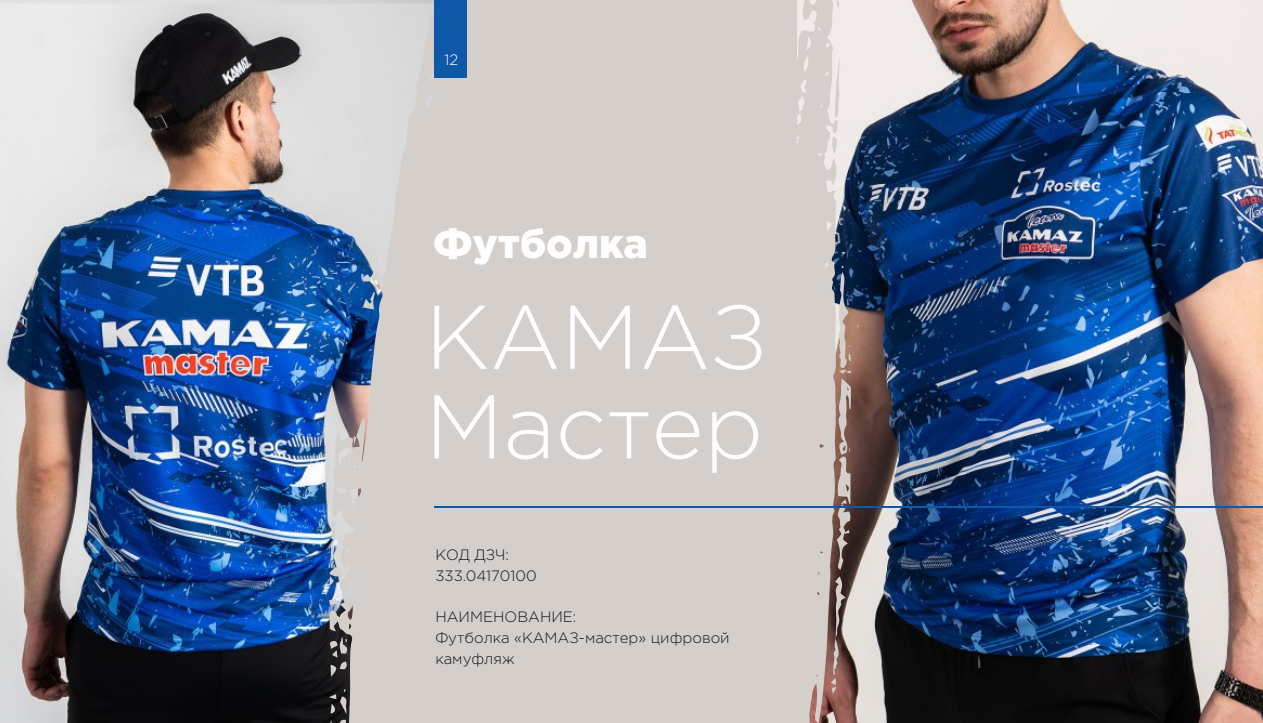
<style>
.page{position:relative;width:1263px;height:723px;background:#d4cfcb}
.page>*{position:absolute;margin:0;border:0;box-sizing:border-box;transform-origin:0 0}
.t1{font:300 90.3px/89.6px "Gotham Pro";color:#fff}
.t2{font:900 40.8px "Gotham Pro";color:#fff}
.t3{font:300 15px/20.7px "Gotham Pro";color:#151616}
.t4{font:300 15px "Gotham Pro";color:#fff}
</style>
<div class="page">
<img style="left:0;top:0;width:446px;height:723px">
<img style="left:797px;top:0;width:466px;height:723px">
<div style="left:434px;top:0;width:33px;height:77px;background:#0e58a7"></div>
<hr style="left:434px;top:506px;width:829px;height:1px;background:#0e58a7">
<p class="t4" style="left:444px;top:54px;width:15px">12</p>
<h2 class="t2" style="left:433px;top:228px;width:216px">Футболка</h2>
<h1 class="t1" style="left:425px;top:298px;width:343px">КАМАЗ<br>Мастер</h1>
<p class="t3" style="left:435px;top:545px;width:103px">КОД ДЗЧ:<br>333.04170100</p>
<p class="t3" style="left:435px;top:607px;width:296px">НАИМЕНОВАНИЕ:<br>Футболка «КАМАЗ-мастер» цифровой камуфляж</p>
</div>
